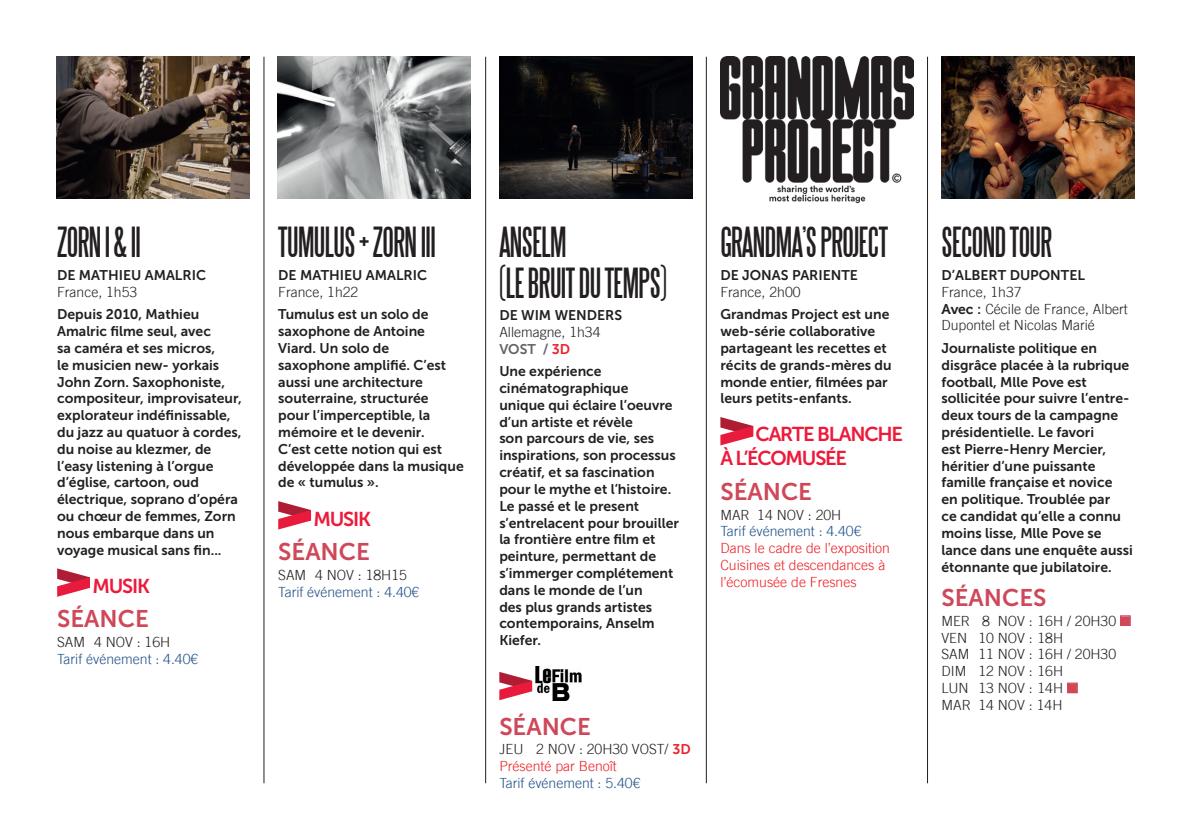
<style>
.page{position:relative;width:1191px;height:840px;background:#fff}
.page>*{position:absolute;margin:0;border:0;box-sizing:border-box;transform-origin:0 0}
.t1{font:38px/40px "Steelfish";letter-spacing:-.015em;color:#231f20}
.t2{font:24px "Museo Sans 700";color:#ce4859}
.t3{font:20px/24px "Museo Sans 700";letter-spacing:-.06em;color:#ed1a3a}
.t4{font:14px/16.8px "Museo Sans 700";color:#231f20}
.t5{font:300 14px/16.8px "Trade Gothic LT";color:#231f20}
.t6{font:300 14px "Trade Gothic LT";color:#215288}
.t7{font:300 14px/16.8px "Trade Gothic LT";color:#ee1d23}
.s1{color:#636366}
.s2{color:#eb222c}
.s3{font-family:"Museo Sans 700";font-weight:400;color:#eb222c}
.s4{color:#ee1d23}
.s5{font-family:"Museo 700";font-weight:400}
.s6{color:#ce4859}
</style>
<div class="page">
<svg style="left:57px;top:568px;width:33px;height:28px"></svg>
<svg style="left:278px;top:501px;width:33px;height:28px"></svg>
<svg style="left:499px;top:672px;width:33px;height:27px"></svg>
<img style="left:536px;top:666px;width:45px;height:33px">
<svg style="left:720px;top:417px;width:33px;height:28px"></svg>
<hr style="left:264px;top:57px;width:1px;height:725px;background:#231f20">
<hr style="left:485px;top:57px;width:1px;height:725px;background:#231f20">
<hr style="left:706px;top:57px;width:1px;height:725px;background:#231f20">
<hr style="left:927px;top:57px;width:1px;height:725px;background:#231f20">
<img style="left:57px;top:57px;width:192px;height:141px">
<img style="left:499px;top:57px;width:193px;height:141px">
<img style="left:721px;top:57px;width:192px;height:147px">
<img style="left:277px;top:57px;width:193px;height:141px">
<img style="left:941px;top:57px;width:193px;height:141px">
<h1 class="t1" style="left:57px;top:223px;width:85px">ZORN I &amp; II</h1>
<p class="t4" style="left:57px;top:266px;width:150px">DE MATHIEU AMALRIC</p>
<p class="t5" style="left:57px;top:283px;width:82px">France, 1h53</p>
<p class="t4" style="left:57px;top:306px;width:186px">Depuis 2010, Mathieu<br>Amalric filme seul, avec<br>sa caméra et ses micros,<br>le musicien new- yorkais<br>John Zorn. Saxophoniste, compositeur, improvisateur, explorateur indéfinissable, du jazz au quatuor à cordes, du noise au klezmer, de l’easy listening à l’orgue d’église, cartoon, oud électrique, soprano d’opéra ou chœur de femmes, Zorn nous embarque dans un voyage musical sans fin...</p>
<h3 class="t3" style="left:92px;top:573px;width:59px">MUSIK</h3>
<h2 class="t2" style="left:57px;top:605px;width:93px">SÉANCE</h2>
<p class="t5" style="left:57px;top:633px;width:115px">SAM 4 NOV : 16H</p>
<p class="t6" style="left:57px;top:650px;width:143px">Tarif événement : 4.40€</p>
<h1 class="t1" style="left:278px;top:223px;width:159px">TUMULUS + ZORN III</h1>
<p class="t4" style="left:278px;top:266px;width:150px">DE MATHIEU AMALRIC</p>
<p class="t5" style="left:278px;top:283px;width:82px">France, 1h22</p>
<p class="t4" style="left:278px;top:306px;width:187px">Tumulus est un solo de saxophone de Antoine<br>Viard. Un solo de saxophone amplifié. C’est aussi une architecture souterraine, structurée<br>pour l’imperceptible, la mémoire et le devenir.<br>C’est cette notion qui est développée dans la musique de « tumulus ».</p>
<h3 class="t3" style="left:313px;top:506px;width:59px">MUSIK</h3>
<h2 class="t2" style="left:278px;top:538px;width:93px">SÉANCE</h2>
<p class="t5" style="left:278px;top:565px;width:130px">SAM 4 NOV : 18H15</p>
<p class="t6" style="left:278px;top:583px;width:143px">Tarif événement : 4.40€</p>
<h1 class="t1" style="left:499px;top:223px;width:170px">ANSELM<br>(LE BRUIT DU TEMPS)</h1>
<p class="t4" style="left:499px;top:306px;width:124px">DE WIM WENDERS</p>
<p class="t5" style="left:499px;top:323px;width:103px">Allemagne, 1h34</p>
<p class="t4" style="left:499px;top:337px;width:104px;line-height:22.4px"><span class="s1">VOST /</span> <span class="s2">3D<br></span>Une expérience</p>
<p class="t4" style="left:499px;top:379px;width:181px">cinématographique<br>unique qui éclaire l’oeuvre d’un artiste et révèle<br>son parcours de vie, ses inspirations, son processus créatif, et sa fascination pour le mythe et l’histoire.<br>Le passé et le present s’entrelacent pour brouiller la frontière entre film et peinture, permettant de s’immerger complétement dans le monde de l’un<br>des plus grands artistes contemporains, Anselm<br>Kiefer.</p>
<h2 class="t2" style="left:499px;top:712px;width:93px">SÉANCE</h2>
<p class="t5" style="left:499px;top:740px;width:193px">JEU 2 NOV : 20H30 VOST/ <span class="s3">3D<br></span><span class="s4">Présenté par Benoît</span></p>
<p class="t6" style="left:499px;top:774px;width:143px">Tarif événement : 5.40€</p>
<h1 class="t1" style="left:720px;top:223px;width:169px">GRANDMA’S PROJECT</h1>
<p class="t4" style="left:720px;top:266px;width:139px">DE JONAS PARIENTE</p>
<p class="t5" style="left:720px;top:283px;width:82px">France, 2h00</p>
<p class="t4" style="left:720px;top:306px;width:173px">Grandmas Project est une web-série collaborative partageant les recettes et récits de grands-mères du monde entier, filmées par leurs petits-enfants.</p>
<h3 class="t3" style="left:720px;top:422px;width:184px;text-indent:35px">CARTE BLANCHE<br>À L’ÉCOMUSÉE</h3>
<h2 class="t2" style="left:720px;top:478px;width:93px">SÉANCE</h2>
<p class="t5" style="left:720px;top:505px;width:122px">MAR 14 NOV : 20H</p>
<p class="t6" style="left:720px;top:523px;width:143px">Tarif événement : 4.40€</p>
<p class="t7" style="left:720px;top:539px;width:171px">Dans le cadre de l’exposition<br>Cuisines et descendances à l’écomusée de Fresnes</p>
<h1 class="t1" style="left:941px;top:223px;width:112px">SECOND TOUR</h1>
<p class="t4" style="left:941px;top:266px;width:145px">D’ALBERT DUPONTEL</p>
<p class="t5" style="left:941px;top:283px;width:188px">France, 1h37<br><span class="s5">Avec :</span> Cécile de France, Albert<br>Dupontel et Nicolas Marié</p>
<p class="t4" style="left:941px;top:339px;width:193px">Journaliste politique en disgrâce placée à la rubrique football, Mlle Pove est sollicitée pour suivre l’entre&shy;deux tours de la campagne présidentielle. Le favori<br>est Pierre-Henry Mercier, héritier d’une puissante famille française et novice<br>en politique. Troublée par<br>ce candidat qu’elle a connu moins lisse, Mlle Pove se lance dans une enquête aussi étonnante que jubilatoire.</p>
<h2 class="t2" style="left:941px;top:584px;width:106px">SÉANCES</h2>
<p class="t5" style="left:941px;top:611px;width:191px">MER 8 NOV : 16H / 20H30 <span class="s6">■<br></span>VEN 10 NOV : 18H<br>SAM 11 NOV : 16H / 20H30<br>DIM 12 NOV : 16H<br>LUN 13 NOV : 14H <span class="s6">■<br></span>MAR 14 NOV : 14H</p>
</div>
